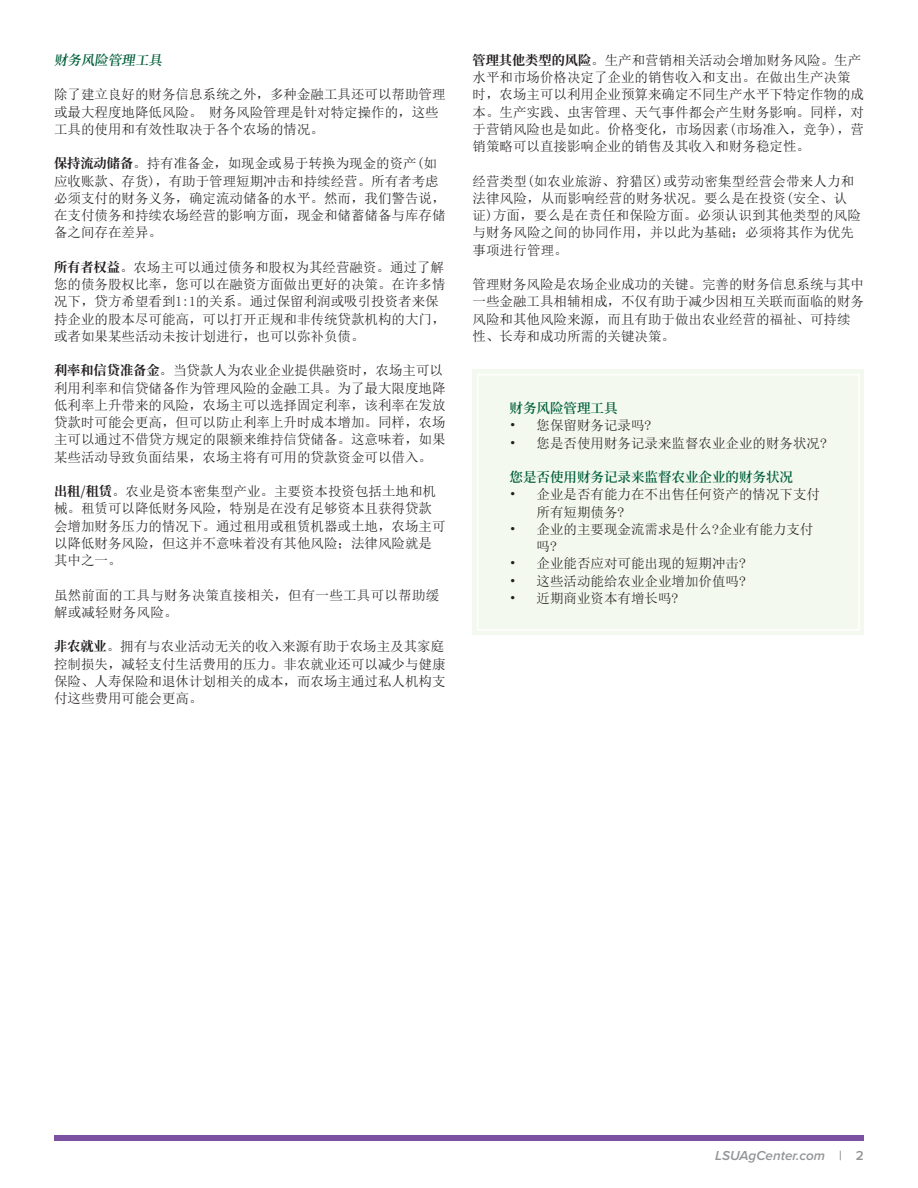
<style>
.page{position:relative;width:918px;height:1188px;background:#fff}
.page>*{position:absolute;margin:0;border:0;box-sizing:border-box;transform-origin:0 0}
.p-normal_text{font:13.5px/17.2px "Sim Sun";color:#231f20}
.p-_green_bold_italic{font:600 13.5px "Source Han Serif HC";color:#005e3b}
.p-normal_text-2{font:13.5px/17.2px "Sim Sun";letter-spacing:.02em;color:#231f20}
.t1{font:italic 600 13.5px "Proxima Nova";color:#939598}
.s1{font-family:"Source Han Serif HC";font-weight:700;font-size:13.2px}
.s2{font-style:normal}
</style>
<div class="page">
<div style="left:472px;top:370px;width:392px;height:265px;background:#f4f9ef"></div>
<div style="left:477px;top:374px;width:383px;height:257px;border:2px solid #fff"></div>
<div style="left:54px;top:1135px;width:810px;height:6px;background:#7c51a1"></div>
<p class="p-_green_bold_italic" style="left:54px;top:52px;width:115px">财务风险管理工具</p>
<p class="p-normal_text" style="left:54px;top:86px;width:393px">除了建立良好的财务信息系统之外，多种金融工具还可以帮助管理或最大程度地降低风险。 财务风险管理是针对特定操作的，这些工具的使用和有效性取决于各个农场的情况。</p>
<p class="p-normal_text" style="left:54px;top:155px;width:393px"><span class="s1">保持流动储备</span>。持有准备金，如现金或易于转换为现金的资产(如应收账款、存货)，有助于管理短期冲击和持续经营。所有者考虑必须支付的财务义务，确定流动储备的水平。然而，我们警告说，在支付债务和持续农场经营的影响方面，现金和储蓄储备与库存储备之间存在差异。</p>
<p class="p-normal_text" style="left:54px;top:259px;width:393px"><span class="s1">所有者权益</span>。农场主可以通过债务和股权为其经营融资。通过了解您的债务股权比率，您可以在融资方面做出更好的决策。在许多情况下，贷方希望看到1:1的关系。通过保留利润或吸引投资者来保持企业的股本尽可能高，可以打开正规和非传统贷款机构的大门，或者如果某些活动未按计划进行，也可以弥补负债。</p>
<p class="p-normal_text" style="left:54px;top:362px;width:393px"><span class="s1">利率和信贷准备金</span>。当贷款人为农业企业提供融资时，农场主可以利用利率和信贷储备作为管理风险的金融工具。为了最大限度地降低利率上升带来的风险，农场主可以选择固定利率，该利率在发放贷款时可能会更高，但可以防止利率上升时成本增加。同样，农场主可以通过不借贷方规定的限额来维持信贷储备。这意味着，如果某些活动导致负面结果，农场主将有可用的贷款资金可以借入。</p>
<p class="p-normal_text" style="left:54px;top:483px;width:393px"><span class="s1">出租/租赁</span>。农业是资本密集型产业。主要资本投资包括土地和机械。租赁可以降低财务风险，特别是在没有足够资本且获得贷款会增加财务压力的情况下。通过租用或租赁机器或土地，农场主可以降低财务风险，但这并不意味着没有其他风险；法律风险就是其中之一。</p>
<p class="p-normal_text-2" style="left:54px;top:586px;width:387px">虽然前面的工具与财务决策直接相关，但有一些工具可以帮助缓解或减轻财务风险。</p>
<p class="p-normal_text" style="left:54px;top:638px;width:393px;text-align:justify"><span class="s1">非农就业</span>。拥有与农业活动无关的收入来源有助于农场主及其家庭控制损失，减轻支付生活费用的压力。非农就业还可以减少与健康保险、人寿保险和退休计划相关的成本，而农场主通过私人机构支付这些费用可能会更高。</p>
<p class="p-normal_text" style="left:472px;top:51px;width:393px"><span class="s1">管理其他类型的风险</span>。生产和营销相关活动会增加财务风险。生产水平和市场价格决定了企业的销售收入和支出。在做出生产决策时，农场主可以利用企业预算来确定不同生产水平下特定作物的成本。生产实践、虫害管理、天气事件都会产生财务影响。同样，对于营销风险也是如此。价格变化，市场因素(市场准入，竞争)，营销策略可以直接影响企业的销售及其收入和财务稳定性。</p>
<p class="p-normal_text" style="left:472px;top:172px;width:390px">经营类型(如农业旅游、狩猎区)或劳动密集型经营会带来人力和法律风险，从而影响经营的财务状况。要么是在投资(安全、认证)方面，要么是在责任和保险方面。必须认识到其他类型的风险与财务风险之间的协同作用，并以此为基础；必须将其作为优先事项进行管理。</p>
<p class="p-normal_text" style="left:472px;top:276px;width:393px">管理财务风险是农场企业成功的关键。完善的财务信息系统与其中一些金融工具相辅相成，不仅有助于减少因相互关联而面临的财务风险和其他风险来源，而且有助于做出农业经营的福祉、可持续性、长寿和成功所需的关键决策。</p>
<p class="p-_green_bold_italic" style="left:510px;top:400px;width:109px">财务风险管理工具</p>
<p class="p-normal_text" style="left:510px;top:417px;width:143px">• 您保留财务记录吗?</p>
<p class="p-normal_text" style="left:510px;top:434px;width:319px">• 您是否使用财务记录来监督农业企业的财务状况?</p>
<p class="p-_green_bold_italic" style="left:510px;top:469px;width:285px">您是否使用财务记录来监督农业企业的财务状况</p>
<p class="p-normal_text" style="left:537px;top:486px;width:285px;text-indent:-27px">• 企业是否有能力在不出售任何资产的情况下支付所有短期债务?</p>
<p class="p-normal_text" style="left:537px;top:520px;width:278px;text-indent:-27px">• 企业的主要现金流需求是什么?企业有能力支付吗?</p>
<p class="p-normal_text" style="left:510px;top:555px;width:238px">• 企业能否应对可能出现的短期冲击?</p>
<p class="p-normal_text" style="left:510px;top:572px;width:238px">• 这些活动能给农业企业增加价值吗?</p>
<p class="p-normal_text" style="left:510px;top:589px;width:170px">• 近期商业资本有增长吗?</p>
<p class="t1" style="left:715px;top:1146px;width:150px">LSUAgCenter.com | <span class="s2">2</span></p>
</div>
